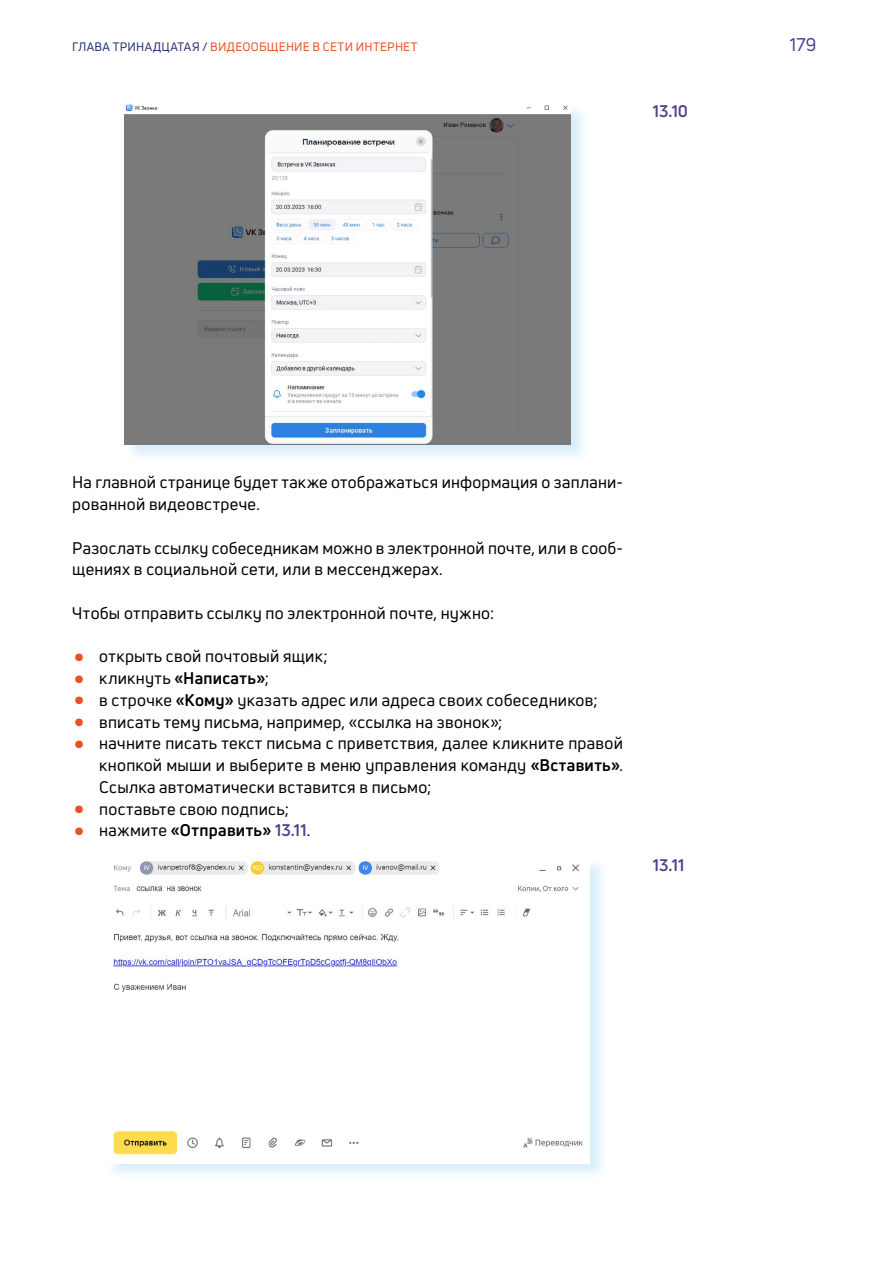
<style>
.page{position:relative;width:893px;height:1263px;background:#fff}
.page>*{position:absolute;margin:0;border:0;box-sizing:border-box;transform-origin:0 0}
.t1{font:18px "Uni Neue";color:#573e91}
.t2{font:16.5px/21.8px "Uni Neue";letter-spacing:.015em;color:#000}
.t3{font:700 16.5px "Uni Neue";letter-spacing:.015em;color:#000}
.t4{font:700 16.5px "Uni Neue";letter-spacing:.01em;color:#573e91}
.t5{font:12px "Uni Neue";letter-spacing:.02em;color:#e95124}
.s1{color:#243072}
.s2{font-size:39px;color:#e95124}
.s3{font-weight:400;font-size:39px;color:#e95124}
.s4{font-weight:400}
.s5{font-weight:700}
.s6{color:#573e91}
</style>
<div class="page">
<div style="left:125px;top:103px;width:464px;height:359px;background:#91cff3;opacity:.35"></div>
<img style="left:125px;top:104px;width:445px;height:341px">
<div style="left:106px;top:857px;width:502px;height:324px;background:#91cff3;opacity:.35"></div>
<img style="left:106px;top:858px;width:484px;height:305px">
<p class="t5" style="left:72px;top:39px;width:347px"><span class="s1">ГЛАВА ТРИНАДЦАТАЯ /</span> ВИДЕООБЩЕНИЕ В СЕТИ ИНТЕРНЕТ</p>
<p class="t1" style="left:790px;top:33px;width:28px">179</p>
<p class="t4" style="left:653px;top:100px;width:37px">13.10</p>
<p class="t2" style="left:72px;top:471px;width:552px">На главной странице будет также отображаться информация о заплани&shy;рованной видеовстрече.</p>
<p class="t2" style="left:72px;top:537px;width:552px">Разослать ссылку собеседникам можно в электронной почте, или в сооб&shy;щениях в социальной сети, или в мессенджерах.</p>
<p class="t2" style="left:72px;top:602px;width:423px">Чтобы отправить ссылку по электронной почте, нужно:</p>
<p class="t2" style="left:72px;top:645px;width:257px"><span class="s2">•</span> открыть свой почтовый ящик;</p>
<p class="t3" style="left:72px;top:668px;width:198px"><span class="s3">•</span> <span class="s4">кликнуть</span> «Написать»<span class="s4">;</span></p>
<p class="t2" style="left:72px;top:689px;width:527px"><span class="s2">•</span> в строчке <span class="s5">«Кому»</span> указать адрес или адреса своих собеседников;</p>
<p class="t2" style="left:72px;top:711px;width:432px"><span class="s2">•</span> вписать тему письма, например, «ссылка на звонок»;</p>
<p class="t2" style="left:99px;top:732px;width:525px;text-align:justify;text-indent:-27px"><span class="s2">•</span> начните писать текст письма с приветствия, далее кликните правой кнопкой мыши и выберите в меню управления команду <span class="s5">«Вставить»</span>.<br>Ссылка автоматически вставится в письмо;</p>
<p class="t2" style="left:72px;top:798px;width:218px"><span class="s2">•</span> поставьте свою подпись;</p>
<p class="t3" style="left:72px;top:820px;width:239px"><span class="s3">•</span> <span class="s4">нажмите</span> «Отправить» <span class="s6">13.11</span><span class="s4">.</span></p>
<p class="t4" style="left:653px;top:854px;width:33px">13.11</p>
</div>
